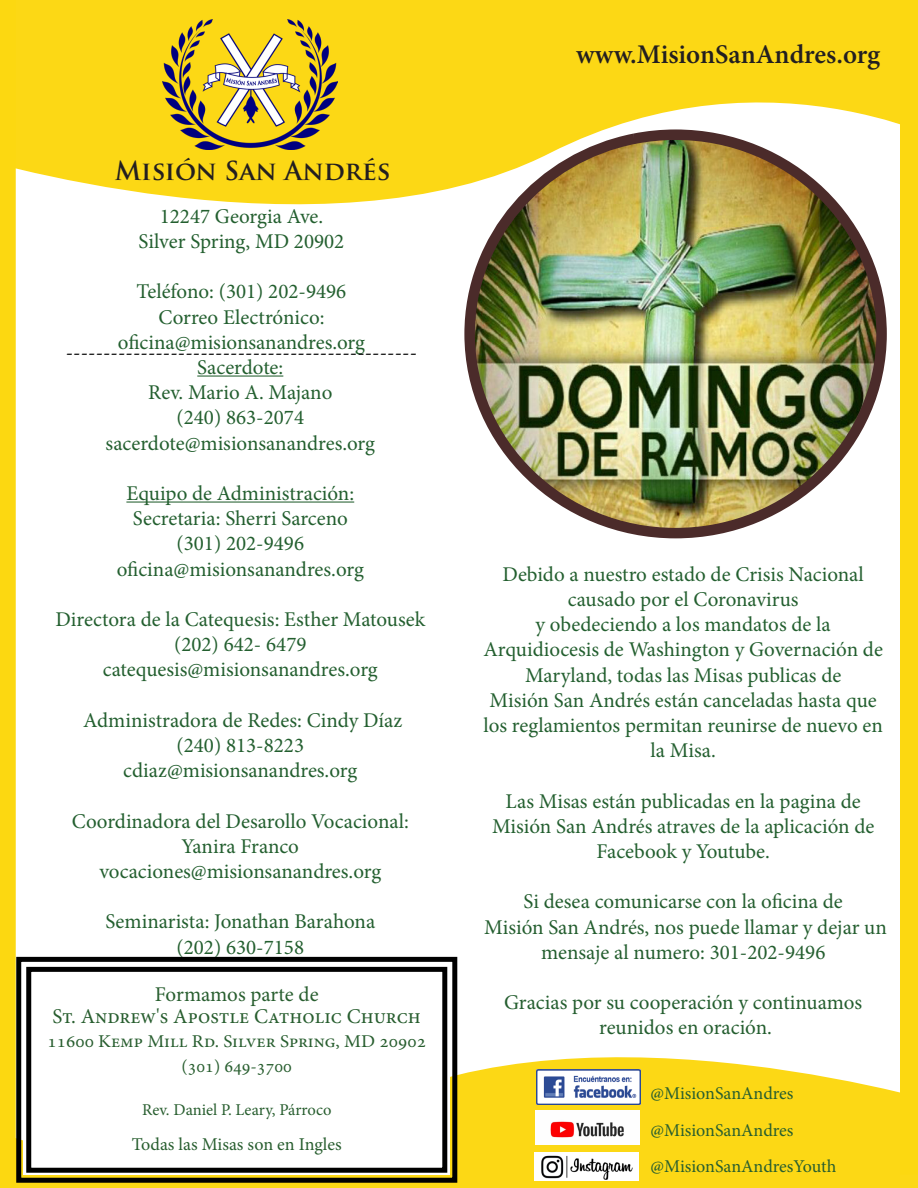
<style>
.page{position:relative;width:918px;height:1188px;background:#fff}
.page>*{position:absolute;margin:0;border:0;box-sizing:border-box;transform-origin:0 0}
.t1{font:600 27px "Minion Pro";color:#231f20}
.t2{font:700 25.5px "Trajan Pro";color:#231f20}
.t3{font:21px/25.2px "Minion Pro";color:#235f2f;text-align:center}
.t4{font:21px "Minion Pro";color:#245e2f}
.t5{font:21px "Minion Pro";color:#000}
.t6{font:21px "Minion Pro";color:#285e2f}
.t7{font:18px "Minion Pro";color:#285e2f}
.t8{font:18px "Minion Pro";color:#285e2f;scale:1.06 1}
.t9{font:16.5px "Minion Pro";letter-spacing:.005em;color:#285e2f}
</style>
<div class="page">
<svg style="left:16px;top:0;width:884px;height:205px;background:#fcda26"></svg>
<svg style="left:16px;top:1057px;width:902px;height:131px;background:#fada2c"></svg>
<hr style="left:197px;top:376px;width:86px;height:1px;background:#235f2f">
<hr style="left:126px;top:502px;width:228px;height:1px;background:#235f2f">
<svg style="left:16px;top:956px;width:444px;height:229px"></svg>
<div style="left:26px;top:967px;width:421px;height:206px;border:5px solid #000"></div>
<img style="left:459px;top:124px;width:433px;height:415px">
<div style="left:0;top:0;width:16px;height:1188px;background:#fcd811"></div>
<div style="left:900px;top:0;width:18px;height:1174px;background:#fcd811"></div>
<img style="left:536px;top:1070px;width:104px;height:35px">
<img style="left:162px;top:20px;width:175px;height:129px">
<img style="left:536px;top:1111px;width:103px;height:34px">
<img style="left:535px;top:1152px;width:104px;height:29px">
<p class="t2" style="left:115px;top:155px;width:278px">Misión San Andrés</p>
<p class="t3" style="left:160px;top:204px;width:165px">12247 Georgia Ave.</p>
<p class="t3" style="left:139px;top:229px;width:207px">Silver Spring, MD 20902</p>
<p class="t3" style="left:137px;top:279px;width:211px">Teléfono: (301) 202-9496</p>
<p class="t3" style="left:158px;top:304px;width:168px">Correo Electrónico:</p>
<p class="t3" style="left:118px;top:330px;width:249px">oficina@misionsanandres.org</p>
<p class="t5" style="left:66px;top:338px;width:353px">-----------------------------------------------</p>
<p class="t3" style="left:197px;top:355px;width:88px">Sacerdote:</p>
<p class="t3" style="left:148px;top:380px;width:186px">Rev. Mario A. Majano</p>
<p class="t3" style="left:177px;top:405px;width:129px">(240) 863-2074</p>
<p class="t3" style="left:106px;top:430px;width:271px">sacerdote@misionsanandres.org</p>
<p class="t3" style="left:126px;top:481px;width:229px">Equipo de Administración:</p>
<p class="t3" style="left:133px;top:506px;width:217px">Secretaria: Sherri Sarceno</p>
<p class="t3" style="left:177px;top:531px;width:129px">(301) 202-9496</p>
<p class="t3" style="left:117px;top:556px;width:249px">oficina@misionsanandres.org</p>
<p class="t3" style="left:56px;top:607px;width:371px">Directora de la Catequesis: Esther Matousek</p>
<p class="t3" style="left:174px;top:632px;width:134px">(202) 642- 6479</p>
<p class="t3" style="left:103px;top:657px;width:276px">catequesis@misionsanandres.org</p>
<p class="t3" style="left:83px;top:708px;width:321px">Administradora de Redes: Cindy Díaz</p>
<p class="t3" style="left:177px;top:733px;width:129px">(240) 813-8223</p>
<p class="t3" style="left:123px;top:758px;width:236px">cdiaz@misionsanandres.org</p>
<p class="t3" style="left:72px;top:808px;width:339px">Coordinadora del Desarollo Vocacional:</p>
<p class="t3" style="left:182px;top:834px;width:119px">Yanira Franco</p>
<p class="t3" style="left:99px;top:859px;width:283px">vocaciones@misionsanandres.org</p>
<p class="t3" style="left:105px;top:909px;width:271px">Seminarista: Jonathan Barahona</p>
<p class="t3" style="left:177px;top:934px;width:129px">(202) 630-7158</p>
<p class="t6" style="left:155px;top:980px;width:165px">Formamos parte de</p>
<p class="t6" style="left:53px;top:1002px;width:370px">St. Andrew's Apostle Catholic Church</p>
<p class="t8" style="left:48px;top:1029px;width:358px">11600 Kemp Mill Rd. Silver Spring, MD 20902</p>
<p class="t7" style="left:182px;top:1055px;width:112px">(301) 649-3700</p>
<p class="t9" style="left:142px;top:1098px;width:191px">Rev. Daniel P. Leary, Párroco</p>
<p class="t7" style="left:132px;top:1132px;width:212px">Todas las Misas son en Ingles</p>
<p class="t1" style="left:576px;top:35px;width:306px">www.MisionSanAndres.org</p>
<p class="t3" style="left:503px;top:562px;width:363px">Debido a nuestro estado de Crisis Nacional</p>
<p class="t3" style="left:568px;top:587px;width:232px">causado por el Coronavirus</p>
<p class="t3" style="left:536px;top:612px;width:297px">y obedeciendo a los mandatos de la</p>
<p class="t3" style="left:483px;top:637px;width:401px">Arquidiocesis de Washington y Governación de<br>Maryland, todas las Misas publicas de</p>
<p class="t3" style="left:483px;top:688px;width:401px">Misión San Andrés están canceladas hasta que los reglamientos permitan reunirse de nuevo en la Misa.</p>
<p class="t3" style="left:506px;top:788px;width:357px">Las Misas están publicadas en la pagina de</p>
<p class="t3" style="left:492px;top:814px;width:384px">Misión San Andrés atraves de la aplicación de<br>Facebook y Youtube.</p>
<p class="t4" style="left:524px;top:888px;width:321px">Si desea comunicarse con la oficina de</p>
<p class="t4" style="left:484px;top:913px;width:404px">Misión San Andrés, nos puede llamar y dejar un</p>
<p class="t4" style="left:541px;top:938px;width:286px">mensaje al numero: 301-202-9496</p>
<p class="t4" style="left:504px;top:988px;width:360px">Gracias por su cooperación y continuamos</p>
<p class="t4" style="left:599px;top:1014px;width:174px">reunidos en oración.</p>
<p class="t7" style="left:651px;top:1081px;width:144px">@MisionSanAndres</p>
<p class="t7" style="left:651px;top:1118px;width:144px">@MisionSanAndres</p>
<p class="t7" style="left:651px;top:1154px;width:187px">@MisionSanAndresYouth</p>
</div>
